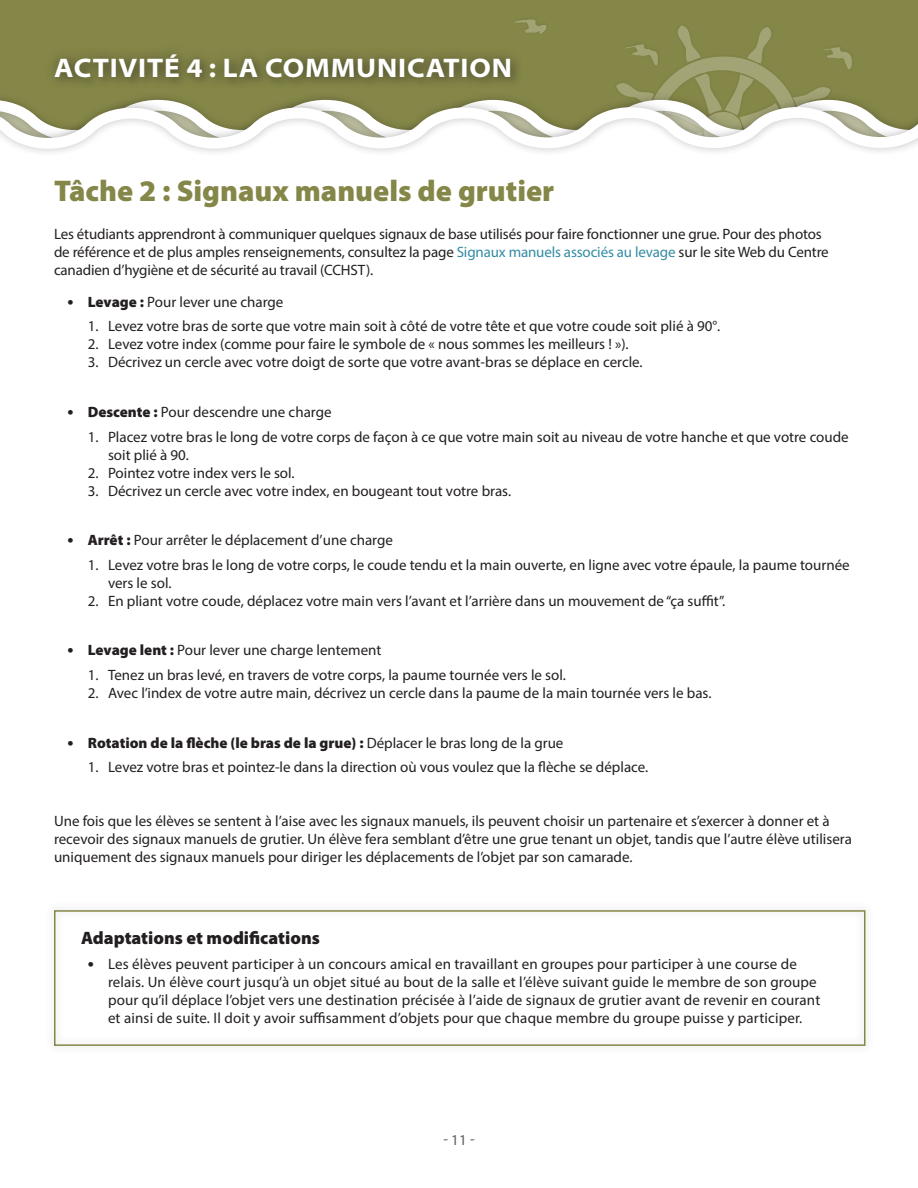
<style>
.page{position:relative;width:918px;height:1188px;background:#fff}
.page>*{position:absolute;margin:0;border:0;box-sizing:border-box;transform-origin:0 0}
.HEAD{font:900 30px "Myriad Pro";color:#858748}
.Activity_Head{font:700 semi-expanded 27px "Myriad Pro";letter-spacing:.03em;color:#fff}
.SUBHEAD{font:900 18px "Myriad Pro";color:#231f20}
.BODY{font:15px/18px "Myriad Pro";color:#231f20}
.t1{font:900 15px "Myriad Pro";color:#231f20}
.t2{font:15px "Myriad Pro";color:#5c5c5f}
.s1{color:#328ca4}
.s2{font-weight:700;font-size:18px}
.s3{font-weight:900}
.s4{font-weight:400}
</style>
<div class="page">
<div style="left:0;top:0;width:918px;height:147px;background:#858748"></div>
<svg style="left:515px;top:19px;width:32px;height:15px"></svg>
<svg style="left:834px;top:47px;width:18px;height:22px"></svg>
<svg style="left:618px;top:25px;width:212px;height:60px"></svg>
<svg style="left:0;top:92px;width:918px;height:61px"></svg>
<div style="left:54px;top:910px;width:812px;height:136px;border:2px solid #858748"></div>
<div style="left:43px;top:42px;width:480px;height:47px;background:#231f20;opacity:.52"></div>
<p class="Activity_Head" style="left:54px;top:50px;width:459px">ACTIVITÉ 4 : LA COMMUNICATION</p>
<p class="HEAD" style="left:54px;top:171px;width:502px">Tâche 2 : Signaux manuels de grutier</p>
<p class="BODY" style="left:54px;top:225px;width:776px">Les étudiants apprendront à communiquer quelques signaux de base utilisés pour faire fonctionner une grue. Pour des photos de référence et de plus amples renseignements, consultez la page <span class="s1">Signaux manuels associés au levage</span> sur le site Web du Centre canadien d’hygiène et de sécurité au travail (CCHST).</p>
<p class="BODY" style="left:68px;top:292px;width:217px"><span class="s2">•</span> <span class="s3">Levage :</span> Pour lever une charge</p>
<p class="BODY" style="left:88px;top:317px;width:634px">1. Levez votre bras de sorte que votre main soit à côté de votre tête et que votre coude soit plié à 90°.</p>
<p class="BODY" style="left:88px;top:335px;width:542px">2. Levez votre index (comme pour faire le symbole de « nous sommes les meilleurs ! »).</p>
<p class="BODY" style="left:88px;top:353px;width:556px">3. Décrivez un cercle avec votre doigt de sorte que votre avant-bras se déplace en cercle.</p>
<p class="BODY" style="left:68px;top:402px;width:266px"><span class="s2">•</span> <span class="s3">Descente :</span> Pour descendre une charge</p>
<p class="BODY" style="left:108px;top:427px;width:742px;text-indent:-20px">1. Placez votre bras le long de votre corps de façon à ce que votre main soit au niveau de votre hanche et que votre coude soit plié à 90.</p>
<p class="BODY" style="left:88px;top:463px;width:208px">2. Pointez votre index vers le sol.</p>
<p class="BODY" style="left:88px;top:481px;width:425px">3. Décrivez un cercle avec votre index, en bougeant tout votre bras.</p>
<p class="BODY" style="left:68px;top:531px;width:327px"><span class="s2">•</span> <span class="s3">Arrêt :</span> Pour arrêter le déplacement d’une charge</p>
<p class="BODY" style="left:108px;top:555px;width:743px;text-indent:-20px">1. Levez votre bras le long de votre corps, le coude tendu et la main ouverte, en ligne avec votre épaule, la paume tournée vers le sol.</p>
<p class="BODY" style="left:88px;top:591px;width:639px">2. En pliant votre coude, déplacez votre main vers l’avant et l’arrière dans un mouvement de “ça suffit”.</p>
<p class="BODY" style="left:68px;top:641px;width:315px"><span class="s2">•</span> <span class="s3">Levage lent :</span> Pour lever une charge lentement</p>
<p class="BODY" style="left:88px;top:666px;width:480px">1. Tenez un bras levé, en travers de votre corps, la paume tournée vers le sol.</p>
<p class="BODY" style="left:88px;top:684px;width:625px">2. Avec l’index de votre autre main, décrivez un cercle dans la paume de la main tournée vers le bas.</p>
<p class="t1" style="left:68px;top:732px;width:497px"><span class="s2">•</span> Rotation de la flèche (le bras de la grue) : <span class="s4">Déplacer le bras long de la grue</span></p>
<p class="BODY" style="left:88px;top:758px;width:562px">1. Levez votre bras et pointez-le dans la direction où vous voulez que la flèche se déplace.</p>
<p class="BODY" style="left:54px;top:812px;width:799px">Une fois que les élèves se sentent à l’aise avec les signaux manuels, ils peuvent choisir un partenaire et s’exercer à donner et à recevoir des signaux manuels de grutier. Un élève fera semblant d’être une grue tenant un objet, tandis que l’autre élève utilisera uniquement des signaux manuels pour diriger les déplacements de l’objet par son camarade.</p>
<p class="SUBHEAD" style="left:81px;top:926px;width:240px">Adaptations et modifications</p>
<p class="BODY" style="left:108px;top:954px;width:714px;text-indent:-20px"><span class="s2">•</span> Les élèves peuvent participer à un concours amical en travaillant en groupes pour participer à une course de relais. Un élève court jusqu’à un objet situé au bout de la salle et l’élève suivant guide le membre de son groupe pour qu’il déplace l’objet vers une destination précisée à l’aide de signaux de grutier avant de revenir en courant et ainsi de suite. Il doit y avoir suffisamment d’objets pour que chaque membre du groupe puisse y participer.</p>
<p class="t2" style="left:443px;top:1131px;width:33px">- 11 -</p>
</div>
